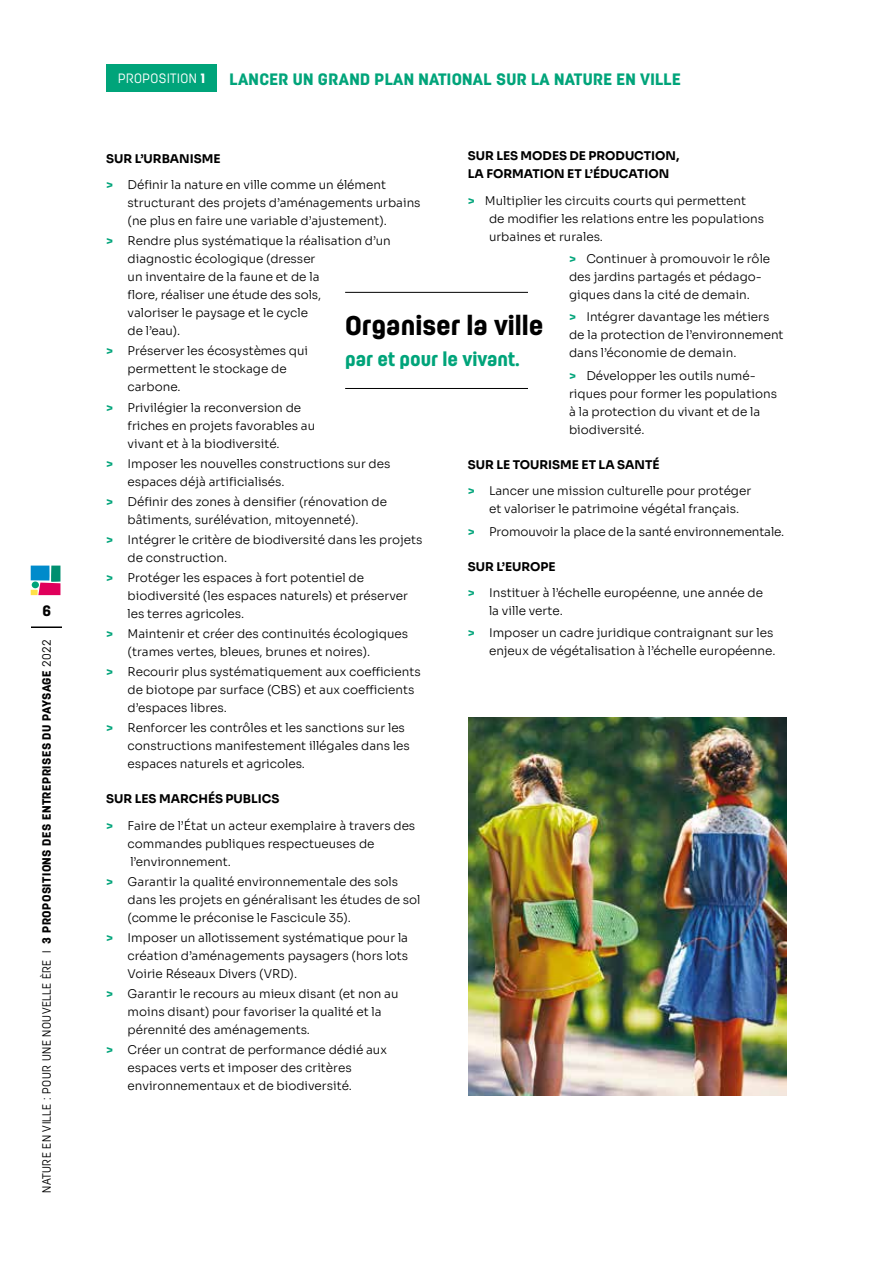
<style>
.page{position:relative;width:893px;height:1263px;background:#fff}
.page>*{position:absolute;margin:0;border:0;box-sizing:border-box;transform-origin:0 0}
.t1{font:900 27px "Moderna Condensed";color:#000}
.t2{font:900 19.5px "Moderna Condensed";color:#00a47a}
.t3{font:900 16.5px "Moderna Condensed";letter-spacing:.02em;color:#00a47a}
.t4{font:900 15px "Moderna Condensed";color:#000}
.t5{font:300 13.5px "Moderna Condensed";letter-spacing:.04em;color:#fff}
.t6{font:300 12px/18px "Sora";color:#000}
.t7{font:12px/18px "Sora";color:#000}
.t8{font:300 12px "Moderna Condensed";letter-spacing:.04em;color:#000}
.s1{font-weight:900}
.s2{font-weight:400;color:#00a47a}
</style>
<div class="page">
<div style="left:29px;top:592px;width:36px;height:36px;border:2px solid #000"></div>
<div style="left:0;top:585px;width:31px;height:53px;background:#fff"></div>
<div style="left:62px;top:585px;width:9px;height:51px;background:#fff"></div>
<svg style="left:30px;top:589px;width:32px;height:8px"></svg>
<svg style="left:31px;top:566px;width:29px;height:29px"></svg>
<div style="left:32px;top:581px;width:7px;height:7px;background:#00a47a;border-radius:50%"></div>
<hr style="left:345px;top:292px;width:183px;height:1px;background:#000">
<hr style="left:345px;top:388px;width:183px;height:1px;background:#000">
<img style="left:469px;top:717px;width:318px;height:378px">
<div style="left:106px;top:64px;width:111px;height:27px;background:#00a47a"></div>
<p class="t4" style="left:42px;top:599px;width:10px">6</p>
<p class="t8" style="left:37px;top:1192px;width:555px;rotate:-90deg">NATURE EN VILLE : POUR UNE NOUVELLE ÈRE I <span class="s1">3 PROPOSITIONS DES ENTREPRISES DU PAYSAGE</span> 2022</p>
<p class="t5" style="left:118px;top:67px;width:89px">PROPOSITION <span class="s1">1</span></p>
<h3 class="t3" style="left:230px;top:66px;width:453px">LANCER UN GRAND PLAN NATIONAL SUR LA NATURE EN VILLE</h3>
<p class="t7" style="left:468px;top:146px;width:213px">SUR LES MODES DE PRODUCTION,<br>LA FORMATION ET L’ÉDUCATION</p>
<p class="t6" style="left:489px;top:191px;width:277px;text-indent:-21px"><span class="s2">&gt;</span> Multiplier les circuits courts qui permettent de modifier les relations entre les populations urbaines et rurales.</p>
<p class="t6" style="left:569px;top:249px;width:203px"><span class="s2">&gt;</span> Continuer à promouvoir le rôle des jardins partagés et pédago&shy;giques dans la cité de demain.</p>
<p class="t6" style="left:569px;top:307px;width:216px"><span class="s2">&gt;</span> Intégrer davantage les métiers de la protection de l’environnement dans l’économie de demain.</p>
<p class="t6" style="left:569px;top:365px;width:209px"><span class="s2">&gt;</span> Développer les outils numé&shy;riques pour former les populations à la protection du vivant et de la biodiversité.</p>
<p class="t7" style="left:468px;top:454px;width:193px">SUR LE TOURISME ET LA SANTÉ</p>
<p class="t6" style="left:489px;top:481px;width:264px;text-indent:-21px"><span class="s2">&gt;</span> Lancer une mission culturelle pour protéger et valoriser le patrimoine végétal français.</p>
<p class="t6" style="left:468px;top:521px;width:318px"><span class="s2">&gt;</span> Promouvoir la place de la santé environnementale.</p>
<p class="t7" style="left:468px;top:556px;width:89px">SUR L’EUROPE</p>
<p class="t6" style="left:489px;top:583px;width:275px;text-indent:-21px"><span class="s2">&gt;</span> Instituer à l’échelle européenne, une année de la ville verte.</p>
<p class="t6" style="left:468px;top:623px;width:309px;text-align:right"><span class="s2">&gt;</span> Imposer un cadre juridique contraignant sur les enjeux de végétalisation à l’échelle européenne.</p>
<p class="t7" style="left:106px;top:148px;width:116px">SUR L’URBANISME</p>
<p class="t6" style="left:128px;top:175px;width:295px;text-indent:-21px"><span class="s2">&gt;</span> Définir la nature en ville comme un élément structurant des projets d’aménagements urbains (ne plus en faire une variable d’ajustement).</p>
<p class="t6" style="left:128px;top:231px;width:265px;text-indent:-21px"><span class="s2">&gt;</span> Rendre plus systématique la réalisation d’un diagnostic écologique (dresser<br>un inventaire de la faune et de la<br>flore, réaliser une étude des sols,<br>valoriser le paysage et le cycle<br>de l’eau).</p>
<p class="t6" style="left:128px;top:341px;width:182px;text-indent:-21px"><span class="s2">&gt;</span> Préserver les écosystèmes qui permettent le stockage de carbone.</p>
<p class="t6" style="left:128px;top:397px;width:189px;text-indent:-21px"><span class="s2">&gt;</span> Privilégier la reconversion de friches en projets favorables au vivant et à la biodiversité.</p>
<p class="t6" style="left:128px;top:453px;width:264px;text-indent:-21px"><span class="s2">&gt;</span> Imposer les nouvelles constructions sur des espaces déjà artificialisés.</p>
<p class="t6" style="left:128px;top:491px;width:261px;text-indent:-21px"><span class="s2">&gt;</span> Définir des zones à densifier (rénovation de bâtiments, surélévation, mitoyenneté).</p>
<p class="t6" style="left:128px;top:529px;width:296px;text-indent:-21px"><span class="s2">&gt;</span> Intégrer le critère de biodiversité dans les projets de construction.</p>
<p class="t6" style="left:128px;top:568px;width:282px;text-indent:-21px"><span class="s2">&gt;</span> Protéger les espaces à fort potentiel de biodiversité (les espaces naturels) et préserver les terres agricoles.</p>
<p class="t6" style="left:128px;top:624px;width:282px;text-indent:-21px"><span class="s2">&gt;</span> Maintenir et créer des continuités écologiques (trames vertes, bleues, brunes et noires).</p>
<p class="t6" style="left:128px;top:662px;width:295px;text-indent:-21px"><span class="s2">&gt;</span> Recourir plus systématiquement aux coefficients de biotope par surface (CBS) et aux coefficients d’espaces libres.</p>
<p class="t6" style="left:128px;top:718px;width:284px;text-indent:-21px"><span class="s2">&gt;</span> Renforcer les contrôles et les sanctions sur les constructions manifestement illégales dans les espaces naturels et agricoles.</p>
<p class="t7" style="left:106px;top:789px;width:175px">SUR LES MARCHÉS PUBLICS</p>
<p class="t6" style="left:128px;top:815px;width:289px;text-indent:-21px"><span class="s2">&gt;</span> Faire de l’État un acteur exemplaire à travers des commandes publiques respectueuses de l’environnement.</p>
<p class="t6" style="left:128px;top:872px;width:295px;text-indent:-21px"><span class="s2">&gt;</span> Garantir la qualité environnementale des sols dans les projets en généralisant les études de sol (comme le préconise le Fascicule 35).</p>
<p class="t6" style="left:128px;top:928px;width:282px;text-align:justify;text-indent:-21px"><span class="s2">&gt;</span> Imposer un allotissement systématique pour la création d’aménagements paysagers (hors lots Voirie Réseaux Divers (VRD).</p>
<p class="t6" style="left:128px;top:984px;width:272px;text-indent:-21px"><span class="s2">&gt;</span> Garantir le recours au mieux disant (et non au moins disant) pour favoriser la qualité et la pérennité des aménagements.</p>
<p class="t6" style="left:128px;top:1040px;width:261px;text-indent:-21px"><span class="s2">&gt;</span> Créer un contrat de performance dédié aux espaces verts et imposer des critères environnementaux et de biodiversité.</p>
<h1 class="t1" style="left:345px;top:305px;width:200px">Organiser la ville</h1>
<h2 class="t2" style="left:345px;top:344px;width:176px">par et pour le vivant.</h2>
</div>
